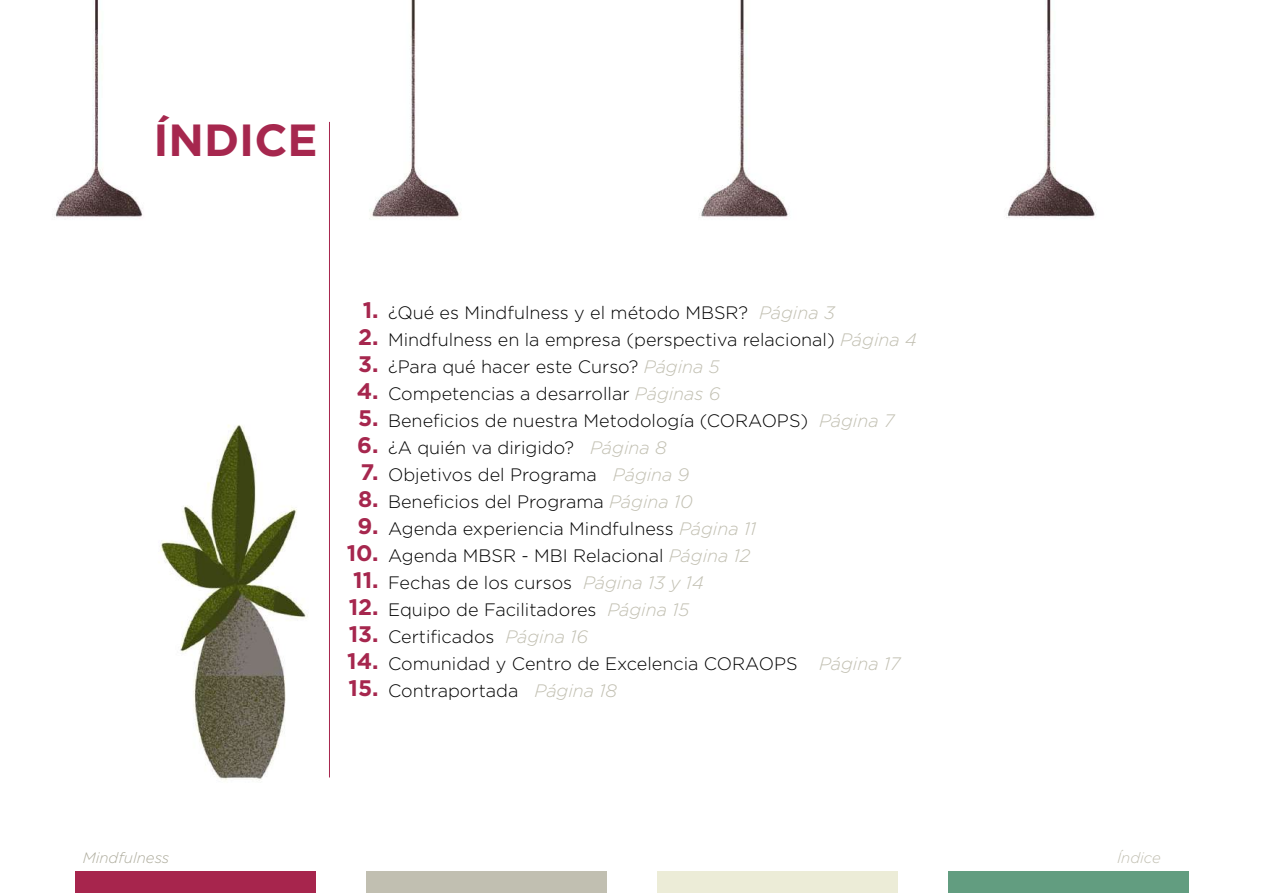
<style>
.page{position:relative;width:1263px;height:893px;background:#fff}
.page>*{position:absolute;margin:0;border:0;box-sizing:border-box;transform-origin:0 0}
.t1{font:700 45px "Gotham";color:#a6274e}
.t2{font:700 22.5px/27px "Gotham";color:#a6274e;text-align:right}
.t3{font:300 18px/27px "Gotham";color:#000}
.t4{font:italic 300 15px "Gotham";color:#aeac9d}
.t5{font:italic 300 15px "Gotham";color:#c1bfb1}
.s1{font-style:italic;color:#c1bfb1}
</style>
<div class="page">
<img style="left:54px;top:0;width:734px;height:219px">
<img style="left:1006px;top:0;width:91px;height:218px">
<div style="left:75px;top:871px;width:240px;height:22px;background:#a7254d"></div>
<div style="left:366px;top:871px;width:240px;height:22px;background:#c1bfb1"></div>
<div style="left:657px;top:871px;width:240px;height:22px;background:#ececd7"></div>
<div style="left:948px;top:871px;width:240px;height:22px;background:#629d80"></div>
<hr style="left:329px;top:122px;width:1px;height:655px;background:#a7254d">
<img style="left:160px;top:424px;width:148px;height:357px">
<h1 class="t1" style="left:153px;top:110px;width:166px">ÍNDICE</h1>
<p class="t2" style="left:347px;top:297px;width:33px">1.<br>2.<br>3.<br>4.<br>5.<br>6.<br>7.<br>8.<br>9.<br>10.<br>11.<br>12.<br>13.<br>14.<br>15.</p>
<p class="t3" style="left:388px;top:299px;width:530px">¿Qué es Mindfulness y el método MBSR? <span class="s1">Página 3<br></span>Mindfulness en la empresa (perspectiva relacional) <span class="s1">Página 4 </span>¿Para qué hacer este Curso? <span class="s1">Página 5<br></span>Competencias a desarrollar <span class="s1">Páginas 6<br></span>Beneficios de nuestra Metodología (CORAOPS) <span class="s1">Página 7 </span>¿A quién va dirigido? <span class="s1">Página 8<br></span>Objetivos del Programa <span class="s1">Página 9<br></span>Beneficios del Programa <span class="s1">Página 10<br></span>Agenda experiencia Mindfulness <span class="s1">Página 11<br></span>Agenda MBSR - MBI Relacional <span class="s1">Página 12<br></span>Fechas de los cursos <span class="s1">Página 13 y 14<br></span>Equipo de Facilitadores <span class="s1">Página 15<br></span>Certificados <span class="s1">Página 16<br></span>Comunidad y Centro de Excelencia CORAOPS <span class="s1">Página 17<br></span>Contraportada <span class="s1">Página 18</span></p>
<p class="t4" style="left:83px;top:848px;width:88px">Mindfulness</p>
<p class="t5" style="left:1117px;top:848px;width:45px">Índice</p>
</div>
